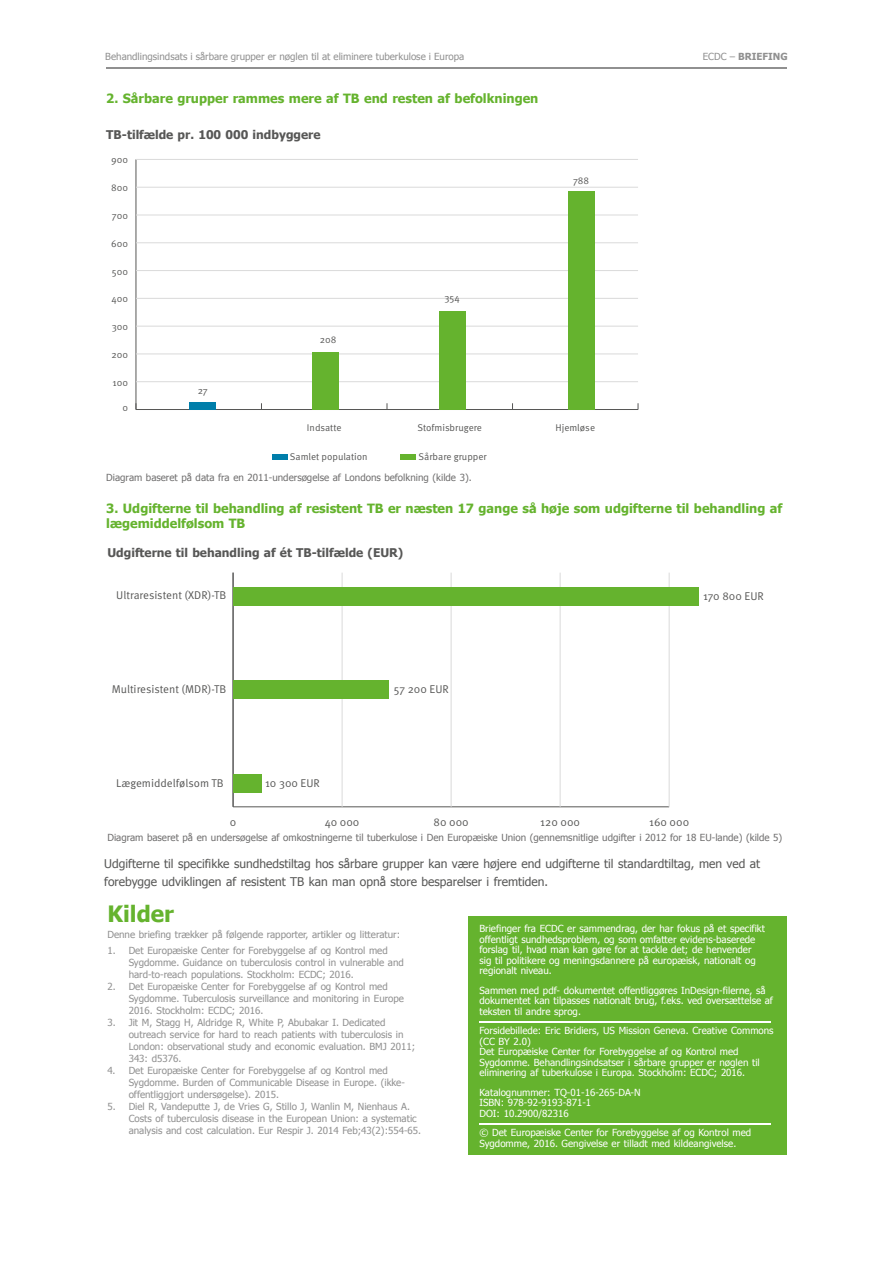
<style>
.page{position:relative;width:893px;height:1263px;background:#fff}
.page>*{position:absolute;margin:0;border:0;box-sizing:border-box;transform-origin:0 0}
.Title_1{font:700 22.5px "Tahoma";color:#65b32e}
.Title_3{font:700 12.75px/15px "Tahoma";color:#65b32e}
.Text{font:12px/18px "Tahoma";color:#575756}
.t1{font:700 12px "Tahoma";color:#575756}
.t2{font:11.25px "Meta Pro";color:#575756}
.References_txt{font:9.75px/12px "Tahoma";color:#909090}
.text_box{font:9.75px/10.5px "Tahoma";color:#fff}
.Footnote_tables{font:9.75px "Tahoma";color:#706f6f}
.t3{font:9.75px "Meta Pro";color:#575756}
.t4{font:700 9.75px "Tahoma";color:#909090}
.s1{font-weight:400}
</style>
<div class="page">
<hr style="left:106px;top:67px;width:681px;height:1px;background:#909090">
<div style="left:468px;top:916px;width:319px;height:239px;background:#65b32e"></div>
<hr style="left:479px;top:1021px;width:292px;height:1px;background:#fff">
<hr style="left:479px;top:1123px;width:292px;height:1px;background:#fff">
<hr style="left:233px;top:806px;width:436px;height:1px;background:#575756">
<hr style="left:342px;top:573px;width:1px;height:234px;background:#dadada">
<hr style="left:451px;top:573px;width:1px;height:234px;background:#dadada">
<hr style="left:560px;top:573px;width:1px;height:234px;background:#dadada">
<hr style="left:669px;top:573px;width:1px;height:234px;background:#dadada">
<hr style="left:233px;top:573px;width:1px;height:234px;background:#575756">
<div style="left:233px;top:587px;width:466px;height:18px;background:#65b32e"></div>
<div style="left:233px;top:680px;width:156px;height:19px;background:#65b32e"></div>
<div style="left:233px;top:774px;width:28px;height:19px;background:#65b32e"></div>
<hr style="left:136px;top:159px;width:1px;height:250px;background:#575756">
<hr style="left:136px;top:409px;width:502px;height:1px;background:#575756">
<hr style="left:136px;top:381px;width:502px;height:1px;background:#dadada">
<hr style="left:136px;top:354px;width:502px;height:1px;background:#dadada">
<hr style="left:136px;top:326px;width:502px;height:1px;background:#dadada">
<hr style="left:136px;top:298px;width:502px;height:1px;background:#dadada">
<hr style="left:136px;top:270px;width:502px;height:1px;background:#dadada">
<hr style="left:136px;top:242px;width:502px;height:1px;background:#dadada">
<hr style="left:136px;top:215px;width:502px;height:1px;background:#dadada">
<hr style="left:136px;top:187px;width:502px;height:1px;background:#dadada">
<hr style="left:136px;top:159px;width:502px;height:1px;background:#dadada">
<div style="left:189px;top:402px;width:26px;height:7px;background:#007eaa"></div>
<div style="left:312px;top:352px;width:27px;height:57px;background:#65b32e"></div>
<div style="left:439px;top:311px;width:26px;height:98px;background:#65b32e"></div>
<div style="left:568px;top:191px;width:26px;height:218px;background:#65b32e"></div>
<div style="left:272px;top:454px;width:16px;height:6px;background:#007eaa"></div>
<div style="left:400px;top:454px;width:16px;height:6px;background:#65b32e"></div>
<p class="References_txt" style="left:105px;top:50px;width:360px">Behandlingsindsats i sårbare grupper er nøglen til at eliminere tuberkulose i Europa</p>
<p class="t4" style="left:703px;top:49px;width:86px"><span class="s1">ECDC –</span> BRIEFING</p>
<p class="Title_3" style="left:106px;top:90px;width:434px">2. Sårbare grupper rammes mere af TB end resten af befolkningen</p>
<p class="t1" style="left:106px;top:126px;width:216px">TB-tilfælde pr. 100 000 indbyggere</p>
<p class="t3" style="left:111px;top:154px;width:18px">900</p>
<p class="t3" style="left:111px;top:182px;width:18px">800</p>
<p class="t3" style="left:112px;top:209px;width:18px">700</p>
<p class="t3" style="left:111px;top:237px;width:18px">600</p>
<p class="t3" style="left:112px;top:265px;width:18px">500</p>
<p class="t3" style="left:111px;top:293px;width:18px">400</p>
<p class="t3" style="left:112px;top:320px;width:18px">300</p>
<p class="t3" style="left:111px;top:348px;width:18px">200</p>
<p class="t3" style="left:113px;top:376px;width:17px">100</p>
<p class="t3" style="left:122px;top:402px;width:7px">0</p>
<p class="t3" style="left:198px;top:384px;width:12px">27</p>
<p class="t3" style="left:320px;top:333px;width:18px">208</p>
<p class="t3" style="left:444px;top:291px;width:17px">354</p>
<p class="t3" style="left:573px;top:174px;width:18px">788</p>
<p class="t3" style="left:307px;top:421px;width:36px">Indsatte</p>
<p class="t3" style="left:417px;top:421px;width:66px">Stofmisbrugere</p>
<p class="t3" style="left:555px;top:421px;width:41px">Hjemløse</p>
<p class="t3" style="left:290px;top:450px;width:79px">Samlet population</p>
<p class="t3" style="left:419px;top:450px;width:70px">Sårbare grupper</p>
<p class="Footnote_tables" style="left:106px;top:470px;width:367px">Diagram baseret på data fra en 2011-undersøgelse af Londons befolkning (kilde 3).</p>
<p class="Title_3" style="left:106px;top:500px;width:678px">3. Udgifterne til behandling af resistent TB er næsten 17 gange så høje som udgifterne til behandling af lægemiddelfølsom TB</p>
<p class="t1" style="left:107px;top:545px;width:297px">Udgifterne til behandling af ét TB-tilfælde (EUR)</p>
<p class="t2" style="left:116px;top:588px;width:111px">Ultraresistent (XDR)-TB</p>
<p class="t2" style="left:703px;top:589px;width:62px">170 800 EUR</p>
<p class="t2" style="left:112px;top:682px;width:116px">Multiresistent (MDR)-TB</p>
<p class="t2" style="left:116px;top:776px;width:109px">Lægemiddelfølsom TB</p>
<p class="t2" style="left:265px;top:776px;width:56px">10 300 EUR</p>
<p class="t2" style="left:394px;top:682px;width:56px">57 200 EUR</p>
<p class="t2" style="left:230px;top:815px;width:8px">0</p>
<p class="t2" style="left:325px;top:815px;width:36px">40 000</p>
<p class="t2" style="left:434px;top:815px;width:37px">80 000</p>
<p class="t2" style="left:540px;top:815px;width:41px">120 000</p>
<p class="t2" style="left:649px;top:815px;width:42px">160 000</p>
<p class="Footnote_tables" style="left:107px;top:831px;width:676px">Diagram baseret på en undersøgelse af omkostningerne til tuberkulose i Den Europæiske Union (gennemsnitlige udgifter i 2012 for 18 EU-lande) (kilde 5)</p>
<p class="Text" style="left:104px;top:854px;width:657px">Udgifterne til specifikke sundhedstiltag hos sårbare grupper kan være højere end udgifterne til standardtiltag, men ved at forebygge udviklingen af resistent TB kan man opnå store besparelser i fremtiden.</p>
<p class="Title_1" style="left:107px;top:898px;width:68px">Kilder</p>
<p class="References_txt" style="left:107px;top:928px;width:294px">Denne briefing trækker på følgende rapporter, artikler og litteratur:</p>
<p class="References_txt" style="left:129px;top:944px;width:277px;text-indent:-21px">1. Det Europæiske Center for Forebyggelse af og Kontrol med<br>Sygdomme. Guidance on tuberculosis control in vulnerable and hard-to-reach populations. Stockholm: ECDC; 2016.</p>
<p class="References_txt" style="left:129px;top:980px;width:277px;text-indent:-21px">2. Det Europæiske Center for Forebyggelse af og Kontrol med<br>Sygdomme. Tuberculosis surveillance and monitoring in Europe<br>2016. Stockholm: ECDC; 2016.</p>
<p class="References_txt" style="left:129px;top:1016px;width:288px;text-indent:-21px">3. Jit M, Stagg H, Aldridge R, White P, Abubakar I. Dedicated outreach service for hard to reach patients with tuberculosis in London: observational study and economic evaluation. BMJ 2011; 343: d5376.</p>
<p class="References_txt" style="left:129px;top:1064px;width:278px;text-indent:-21px">4. Det Europæiske Center for Forebyggelse af og Kontrol med<br>Sygdomme. Burden of Communicable Disease in Europe. (ikke&shy;offentliggjort undersøgelse). 2015.</p>
<p class="References_txt" style="left:129px;top:1100px;width:294px;text-indent:-21px">5. Diel R, Vandeputte J, de Vries G, Stillo J, Wanlin M, Nienhaus A.<br>Costs of tuberculosis disease in the European Union: a systematic analysis and cost calculation. Eur Respir J. 2014 Feb;43(2):554-65.</p>
<p class="text_box" style="left:479px;top:923px;width:287px">Briefinger fra ECDC er sammendrag, der har fokus på et specifikt offentligt sundhedsproblem, og som omfatter evidens-baserede forslag til, hvad man kan gøre for at tackle det; de henvender sig til politikere og meningsdannere på europæisk, nationalt og regionalt niveau.</p>
<p class="text_box" style="left:479px;top:984px;width:295px">Sammen med pdf- dokumentet offentliggøres InDesign-filerne, så dokumentet kan tilpasses nationalt brug, f.eks. ved oversættelse af teksten til andre sprog.</p>
<p class="text_box" style="left:479px;top:1025px;width:296px">Forsidebillede: Eric Bridiers, US Mission Geneva. Creative Commons (CC BY 2.0)</p>
<p class="text_box" style="left:479px;top:1046px;width:282px">Det Europæiske Center for Forebyggelse af og Kontrol med<br>Sygdomme. Behandlingsindsatser i sårbare grupper er nøglen til eliminering af tuberkulose i Europa. Stockholm: ECDC; 2016.</p>
<p class="text_box" style="left:479px;top:1086px;width:163px">Katalognummer: TQ-01-16-265-DA-N<br>ISBN: 978-92-9193-871-1<br>DOI: 10.2900/82316</p>
<p class="text_box" style="left:479px;top:1127px;width:273px">© Det Europæiske Center for Forebyggelse af og Kontrol med<br>Sygdomme, 2016. Gengivelse er tilladt med kildeangivelse.</p>
</div>
